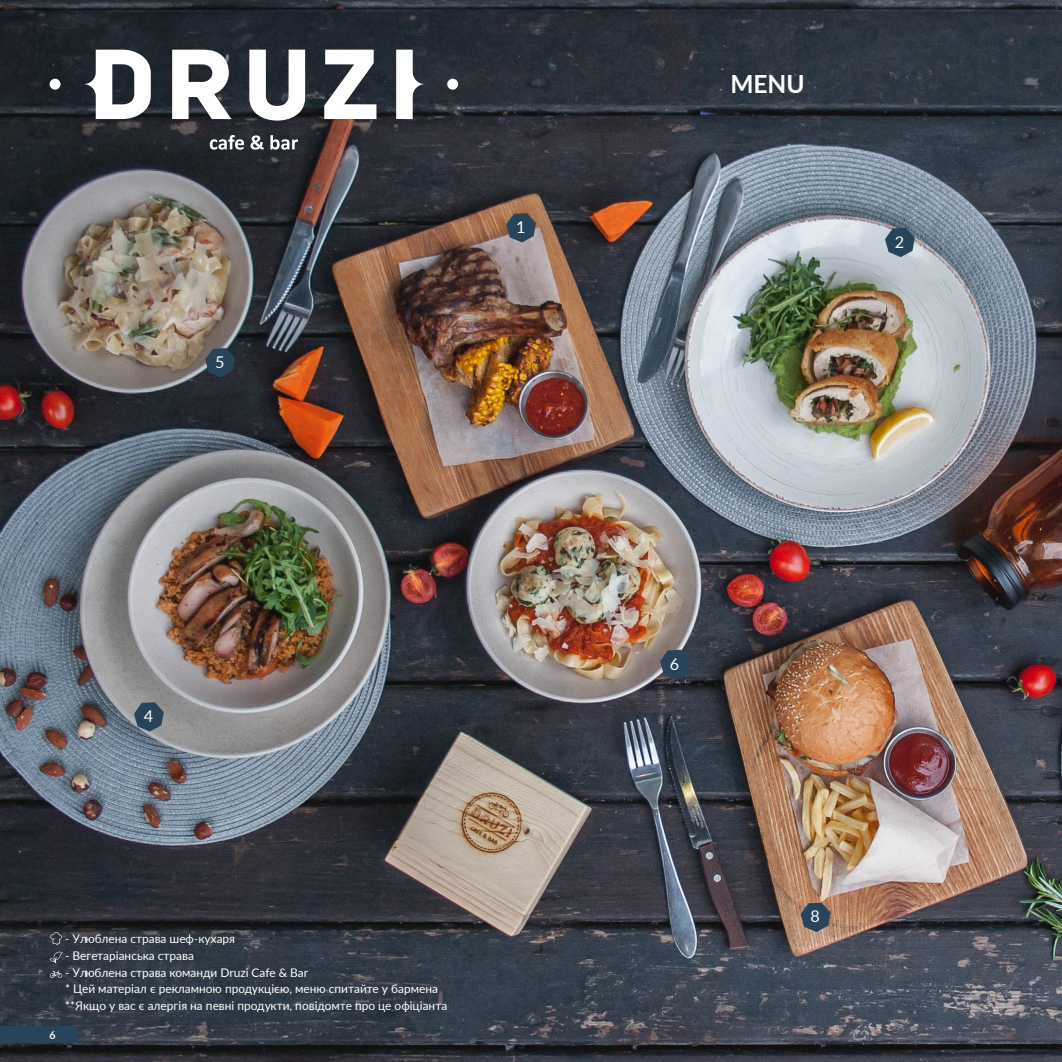
<style>
.page{position:relative;width:1062px;height:1062px;background:#fff}
.page>*{position:absolute;margin:0;border:0;box-sizing:border-box;transform-origin:0 0}
.t1{font:700 24.5px "Lato";color:#fff}
.t2{font:16.28px "Lato";color:#fff}
.t3{font:11.9px/16.8px "Lato";color:#fff}
.t4{font:700 10.5px "Lato";color:#fff}
</style>
<div class="page">
<img style="left:0;top:0;width:1062px;height:1062px">
<div style="left:0;top:1026px;width:77px;height:16px;background:#28445a"></div>
<svg style="left:50px;top:50px;width:408px;height:71px"></svg>
<svg style="left:210px;top:135px;width:34px;height:15px"></svg>
<svg style="left:250px;top:135px;width:14px;height:15px"></svg>
<svg style="left:270px;top:135px;width:28px;height:15px"></svg>
<svg style="left:50px;top:951px;width:13px;height:12px"></svg>
<svg style="left:50px;top:970px;width:12px;height:8px"></svg>
<svg style="left:50px;top:931px;width:12px;height:14px"></svg>
<svg style="left:506px;top:213px;width:30px;height:29px"></svg>
<svg style="left:885px;top:228px;width:29px;height:29px"></svg>
<svg style="left:134px;top:702px;width:30px;height:29px"></svg>
<svg style="left:205px;top:348px;width:30px;height:29px"></svg>
<svg style="left:660px;top:650px;width:30px;height:29px"></svg>
<svg style="left:800px;top:902px;width:30px;height:30px"></svg>
<h2 class="t2" style="left:215px;top:352px;width:11px">5</h2>
<h2 class="t2" style="left:516px;top:217px;width:11px">1</h2>
<h2 class="t2" style="left:144px;top:706px;width:11px">4</h2>
<p class="t4" style="left:50px;top:1028px;width:8px">6</p>
<p class="t3" style="left:65px;top:930px;width:171px">- Улюблена страва шеф-кухаря</p>
<p class="t3" style="left:65px;top:946px;width:130px">- Вегетаріанська страва</p>
<p class="t3" style="left:65px;top:963px;width:384px">- Улюблена страва команди Druzi Cafe &amp; Bar<br>* Цей матеріал є рекламною продукцією, меню спитайте у бармена **Якщо у вас є алергія на певні продукти, повідомте про це офіціанта</p>
<h1 class="t1" style="left:730px;top:69px;width:76px">MENU</h1>
<h2 class="t2" style="left:895px;top:232px;width:11px">2</h2>
<h2 class="t2" style="left:670px;top:654px;width:11px">6</h2>
<h2 class="t2" style="left:810px;top:907px;width:11px">8</h2>
</div>
